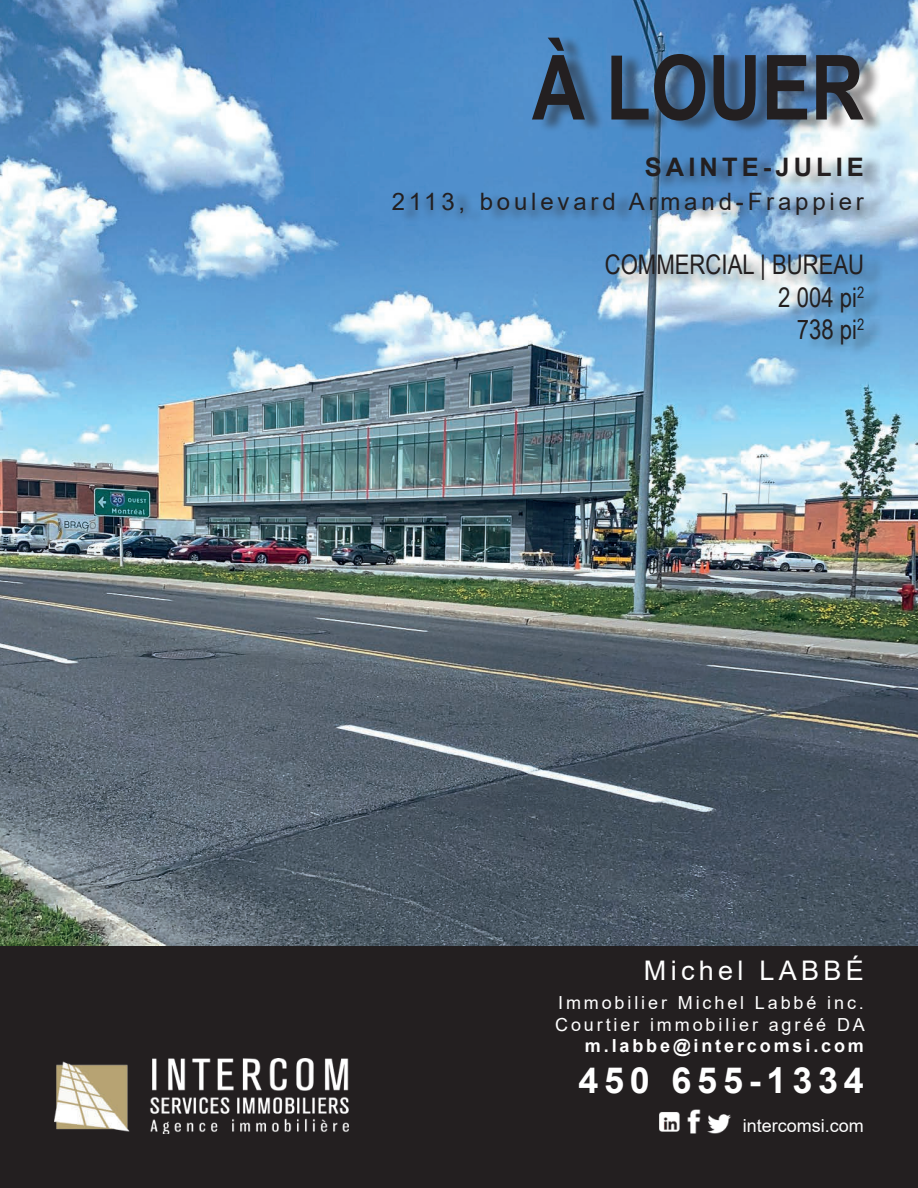
<style>
.page{position:relative;width:918px;height:1188px;background:#fff}
.page>*{position:absolute;margin:0;border:0;box-sizing:border-box;transform-origin:0 0}
.t1{font:700 90px "Arial Narrow";color:#231f20}
.t2{font:700 36px "Arial";letter-spacing:.16em;color:#fff}
.t3{font:27px/32.4px "Arial Narrow";color:#231f20;text-align:right}
.t4{font:27px "Arial";letter-spacing:.16em;color:#fff}
.t5{font:700 25.5px "Arial";letter-spacing:.16em;color:#231f20}
.t6{font:24px "Arial";letter-spacing:.16em;color:#231f20}
.t7{font:18px/21.6px "Arial";letter-spacing:.16em;color:#fff}
.t8{font:700 18px "Arial";letter-spacing:.16em;color:#fff}
.t9{font:18px "Arial";color:#fff}
</style>
<div class="page">
<img style="left:0;top:0;width:918px;height:947px">
<div style="left:538px;top:35px;width:347px;height:99px;background:#231f20;opacity:.5"></div>
<div style="left:612px;top:253px;width:273px;height:105px;background:#231f20;opacity:.5"></div>
<div style="left:0;top:947px;width:918px;height:241px;background:#231f20"></div>
<img style="left:707px;top:1114px;width:24px;height:20px">
<img style="left:659px;top:1112px;width:21px;height:20px">
<img style="left:687px;top:1109px;width:14px;height:25px">
<div style="left:652px;top:155px;width:232px;height:36px;background:#231f20;opacity:.5"></div>
<div style="left:399px;top:190px;width:487px;height:38px;background:#231f20;opacity:.5"></div>
<img style="left:54px;top:1058px;width:295px;height:76px">
<h1 class="t1" style="left:532px;top:20px;width:334px">À LOUER</h1>
<h3 class="t5" style="left:645px;top:149px;width:221px">SAINTE-JULIE</h3>
<h3 class="t6" style="left:392px;top:185px;width:474px">2113, boulevard Armand-Frappier</h3>
<h3 class="t3" style="left:605px;top:248px;width:261px">COMMERCIAL | BUREAU<br>2 004 pi<sup>2<br></sup>738 pi<sup>2</sup></h3>
<h3 class="t4" style="left:644px;top:952px;width:222px">Michel LABBÉ</h3>
<p class="t7" style="left:555px;top:992px;width:311px">Immobilier Michel Labbé inc.<br>Courtier immobilier agréé DA</p>
<p class="t8" style="left:585px;top:1033px;width:281px">m.labbe@intercomsi.com</p>
<h2 class="t2" style="left:578px;top:1055px;width:287px">450 655-1334</h2>
<p class="t9" style="left:743px;top:1113px;width:123px">intercomsi.com</p>
</div>
